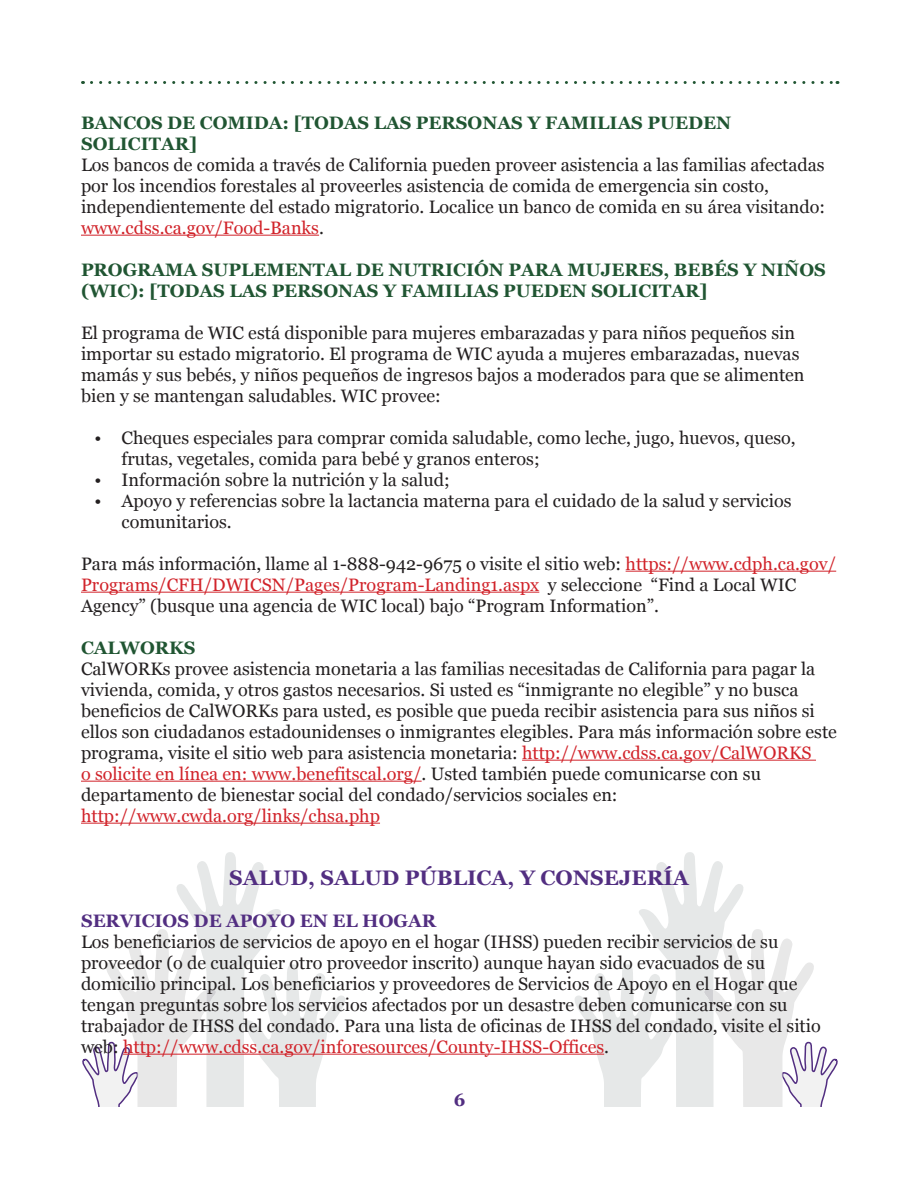
<style>
.page{position:relative;width:918px;height:1188px;background:#fff}
.page>*{position:absolute;margin:0;border:0;box-sizing:border-box;transform-origin:0 0}
.t1{font:700 21px "Georgia";color:#522e81}
.t2{font:18px/21px "Georgia";color:#231f20}
.t3{font:700 18px/21px "Georgia";color:#205532}
.t4{font:18px "Georgia";color:#d1232a}
.t5{font:700 18px "Georgia";color:#522e81}
.s1{color:#d1232a}
</style>
<div class="page">
<svg style="left:82px;top:852px;width:268px;height:255px"></svg>
<svg style="left:570px;top:852px;width:268px;height:255px"></svg>
<svg style="left:91px;top:81px;width:747px;height:3px"></svg>
<hr style="left:81px;top:235px;width:238px;height:1px;background:#d1232a">
<hr style="left:626px;top:571px;width:210px;height:1px;background:#d1232a">
<hr style="left:81px;top:592px;width:458px;height:1px;background:#d1232a">
<hr style="left:522px;top:760px;width:294px;height:1px;background:#d1232a">
<hr style="left:81px;top:781px;width:341px;height:1px;background:#d1232a">
<hr style="left:81px;top:823px;width:299px;height:1px;background:#d1232a">
<hr style="left:123px;top:1054px;width:481px;height:1px;background:#d1232a">
<p class="t3" style="left:81px;top:112px;width:652px">BANCOS DE COMIDA: [TODAS LAS PERSONAS Y FAMILIAS PUEDEN<br>SOLICITAR]</p>
<p class="t2" style="left:81px;top:154px;width:746px">Los bancos de comida a través de California pueden proveer asistencia a las familias afectadas por los incendios forestales al proveerles asistencia de comida de emergencia sin costo, independientemente del estado migratorio. Localice un banco de comida en su área visitando: <span class="s1">www.cdss.ca.gov/Food-Banks</span>.</p>
<p class="t3" style="left:81px;top:259px;width:746px">PROGRAMA SUPLEMENTAL DE NUTRICIÓN PARA MUJERES, BEBÉS Y NIÑOS (WIC): [TODAS LAS PERSONAS Y FAMILIAS PUEDEN SOLICITAR]</p>
<p class="t2" style="left:81px;top:322px;width:725px">El programa de WIC está disponible para mujeres embarazadas y para niños pequeños sin importar su estado migratorio. El programa de WIC ayuda a mujeres embarazadas, nuevas mamás y sus bebés, y niños pequeños de ingresos bajos a moderados para que se alimenten bien y se mantengan saludables. WIC provee:</p>
<p class="t2" style="left:122px;top:427px;width:676px;text-indent:-27px">• Cheques especiales para comprar comida saludable, como leche, jugo, huevos, queso, frutas, vegetales, comida para bebé y granos enteros;</p>
<p class="t2" style="left:94px;top:469px;width:357px">• Información sobre la nutrición y la salud;</p>
<p class="t2" style="left:122px;top:490px;width:672px;text-indent:-27px">• Apoyo y referencias sobre la lactancia materna para el cuidado de la salud y servicios comunitarios.</p>
<p class="t2" style="left:81px;top:553px;width:757px">Para más información, llame al 1-888-942-9675 o visite el sitio web: <span class="s1">https://www.cdph.ca.gov/<br>Programs/CFH/DWICSN/Pages/Program-Landing1.aspx</span> y seleccione “Find a Local WIC<br>Agency” (busque una agencia de WIC local) bajo “Program Information”.</p>
<p class="t3" style="left:81px;top:637px;width:116px">CALWORKS</p>
<p class="t2" style="left:81px;top:658px;width:757px">CalWORKs provee asistencia monetaria a las familias necesitadas de California para pagar la vivienda, comida, y otros gastos necesarios. Si usted es “inmigrante no elegible” y no busca beneficios de CalWORKs para usted, es posible que pueda recibir asistencia para sus niños si ellos son ciudadanos estadounidenses o inmigrantes elegibles. Para más información sobre este programa, visite el sitio web para asistencia monetaria: <span class="s1">http://www.cdss.ca.gov/CalWORKS<br>o solicite en línea en: www.benefitscal.org/</span>. Usted también puede comunicarse con su departamento de bienestar social del condado/servicios sociales en:</p>
<p class="t4" style="left:81px;top:804px;width:301px">http://www.cwda.org/links/chsa.php</p>
<p class="t1" style="left:229px;top:864px;width:461px">SALUD, SALUD PÚBLICA, Y CONSEJERÍA</p>
<p class="t5" style="left:81px;top:909px;width:357px">SERVICIOS DE APOYO EN EL HOGAR</p>
<p class="t2" style="left:81px;top:931px;width:741px">Los beneficiarios de servicios de apoyo en el hogar (IHSS) pueden recibir servicios de su proveedor (o de cualquier otro proveedor inscrito) aunque hayan sido evacuados de su domicilio principal. Los beneficiarios y proveedores de Servicios de Apoyo en el Hogar que tengan preguntas sobre los servicios afectados por un desastre deben comunicarse con su trabajador de IHSS del condado. Para una lista de oficinas de IHSS del condado, visite el sitio web: <span class="s1">http://www.cdss.ca.gov/inforesources/County-IHSS-Offices</span>.</p>
<p class="t5" style="left:454px;top:1088px;width:13px">6</p>
</div>
